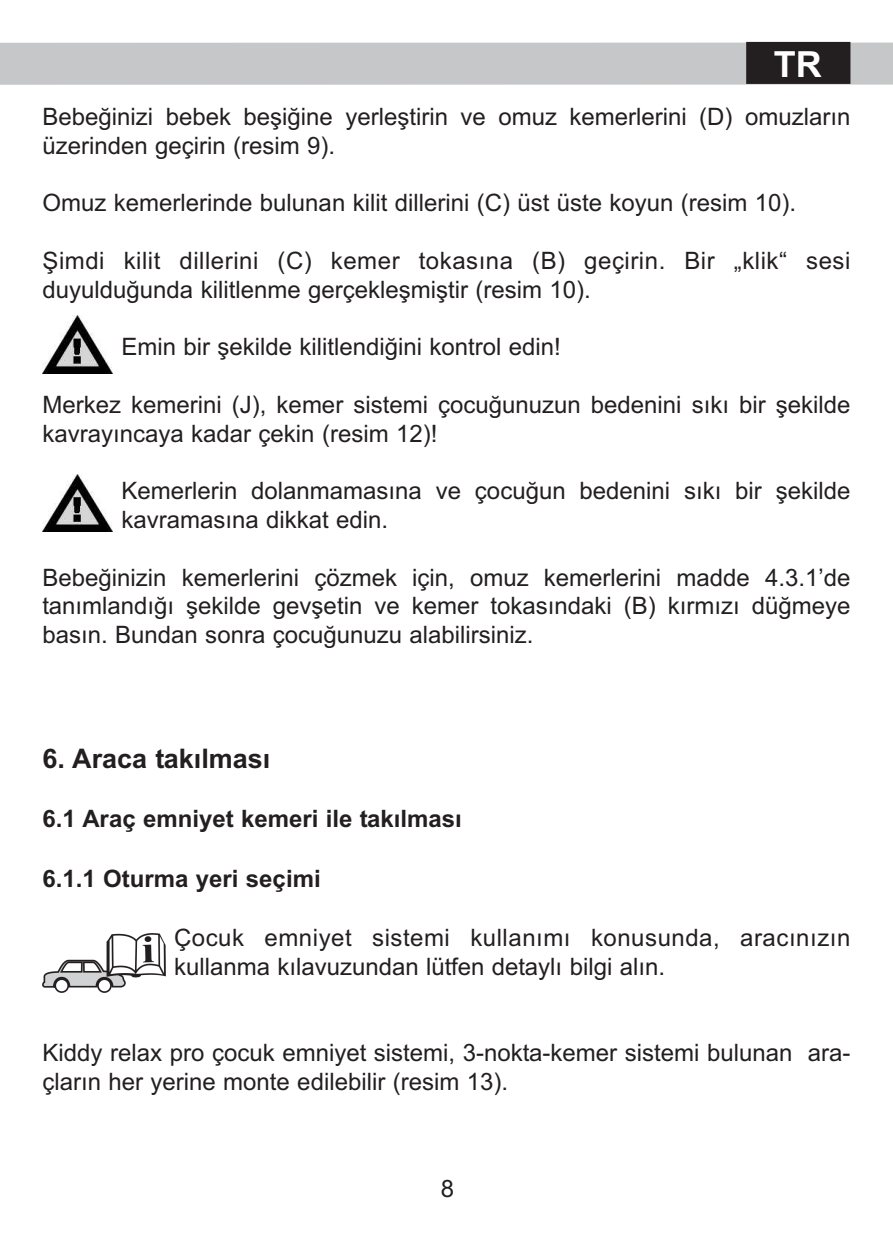
<style>
.page{position:relative;width:893px;height:1259px;background:#fff}
.page>*{position:absolute;margin:0;border:0;box-sizing:border-box;transform-origin:0 0}
.t1{font:700 36px "Arial";color:#fff}
.t2{font:700 27px "Arial";color:#231f20}
.t3{font:24px/28.8px "Arial";color:#231f20}
.t4{font:24px/28.8px "Arial";letter-spacing:.02em;color:#231f20}
.t5{font:700 24px "Arial";color:#231f20}
</style>
<div class="page">
<div style="left:0;top:43px;width:893px;height:42px;background:#c6c7c9"></div>
<div style="left:746px;top:42px;width:104px;height:42px;background:#231f20"></div>
<img style="left:43px;top:316px;width:69px;height:57px">
<img style="left:43px;top:474px;width:69px;height:57px">
<img style="left:43px;top:933px;width:122px;height:60px">
<h1 class="t1" style="left:774px;top:43px;width:49px">TR</h1>
<p class="t3" style="left:43px;top:102px;width:809px">Bebeğinizi bebek beşiğine yerleştirin ve omuz kemerlerini (D) omuzların üzerinden geçirin (resim 9).</p>
<p class="t3" style="left:43px;top:188px;width:755px">Omuz kemerlerinde bulunan kilit dillerini (C) üst üste koyun (resim 10).</p>
<p class="t4" style="left:43px;top:246px;width:809px">Şimdi kilit dillerini (C) kemer tokasına (B) geçirin. Bir „klik“ sesi duyulduğunda kilitlenme gerçekleşmiştir (resim 10).</p>
<p class="t3" style="left:121px;top:332px;width:441px">Emin bir şekilde kilitlendiğini kontrol edin!</p>
<p class="t3" style="left:43px;top:390px;width:809px">Merkez kemerini (J), kemer sistemi çocuğunuzun bedenini sıkı bir şekilde kavrayıncaya kadar çekin (resim 12)!</p>
<p class="t3" style="left:121px;top:476px;width:731px">Kemerlerin dolanmamasına ve çocuğun bedenini sıkı bir şekilde kavramasına dikkat edin.</p>
<p class="t3" style="left:43px;top:563px;width:809px;text-align:justify">Bebeğinizin kemerlerini çözmek için, omuz kemerlerini madde 4.3.1’de tanımlandığı şekilde gevşetin ve kemer tokasındaki (B) kırmızı düğmeye basın. Bundan sonra çocuğunuzu alabilirsiniz.</p>
<p class="t2" style="left:43px;top:743px;width:229px">6. Araca takılması</p>
<p class="t5" style="left:43px;top:804px;width:421px">6.1 Araç emniyet kemeri ile takılması</p>
<p class="t5" style="left:43px;top:864px;width:280px">6.1.1 Oturma yeri seçimi</p>
<p class="t4" style="left:174px;top:923px;width:678px">Çocuk emniyet sistemi kullanımı konusunda, aracınızın kullanma kılavuzundan lütfen detaylı bilgi alın.</p>
<p class="t3" style="left:43px;top:1038px;width:809px">Kiddy relax pro çocuk emniyet sistemi, 3-nokta-kemer sistemi bulunan ara&shy;çların her yerine monte edilebilir (resim 13).</p>
<p class="t3" style="left:441px;top:1174px;width:15px">8</p>
</div>
